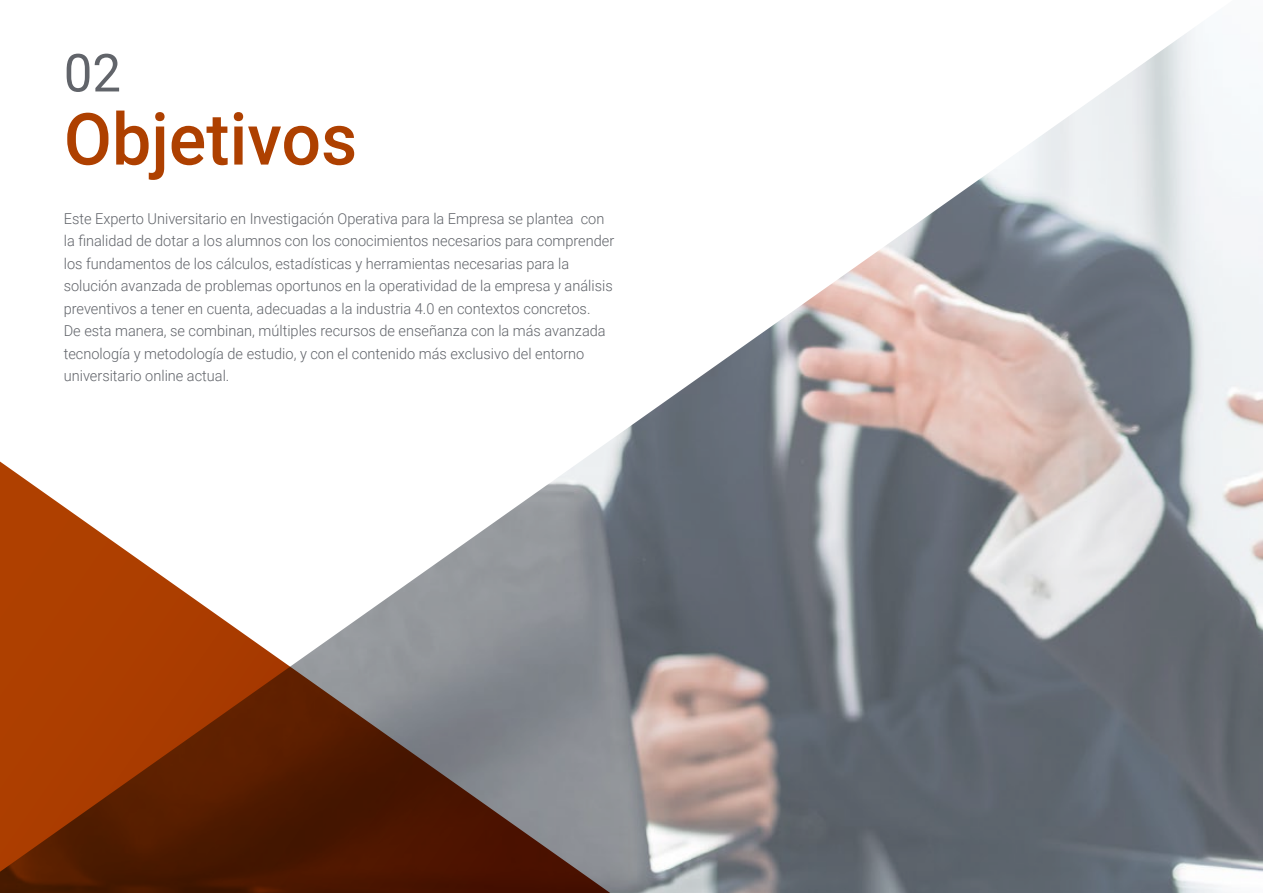
<style>
.page{position:relative;width:1263px;height:893px;background:#fff}
.page>*{position:absolute;margin:0;border:0;box-sizing:border-box;transform-origin:0 0}
.t1{font:500 72px "Roboto";color:#ae4000}
.t2{font:52.5px "Roboto";color:#61646a}
.t3{font:300 15px/22.5px "Roboto";color:#61646a}
</style>
<div class="page">
<img style="left:603px;top:27px;width:660px;height:866px">
<svg style="left:0;top:446px;width:640px;height:447px"></svg>
<h2 class="t2" style="left:64px;top:36px;width:59px">02</h2>
<h1 class="t1" style="left:64px;top:89px;width:295px">Objetivos</h1>
<p class="t3" style="left:64px;top:207px;width:552px">Este Experto Universitario en Investigación Operativa para la Empresa se plantea con la finalidad de dotar a los alumnos con los conocimientos necesarios para comprender los fundamentos de los cálculos, estadísticas y herramientas necesarias para la solución avanzada de problemas oportunos en la operatividad de la empresa y análisis preventivos a tener en cuenta, adecuadas a la industria 4.0 en contextos concretos.<br>De esta manera, se combinan, múltiples recursos de enseñanza con la más avanzada tecnología y metodología de estudio, y con el contenido más exclusivo del entorno universitario online actual.</p>
</div>
